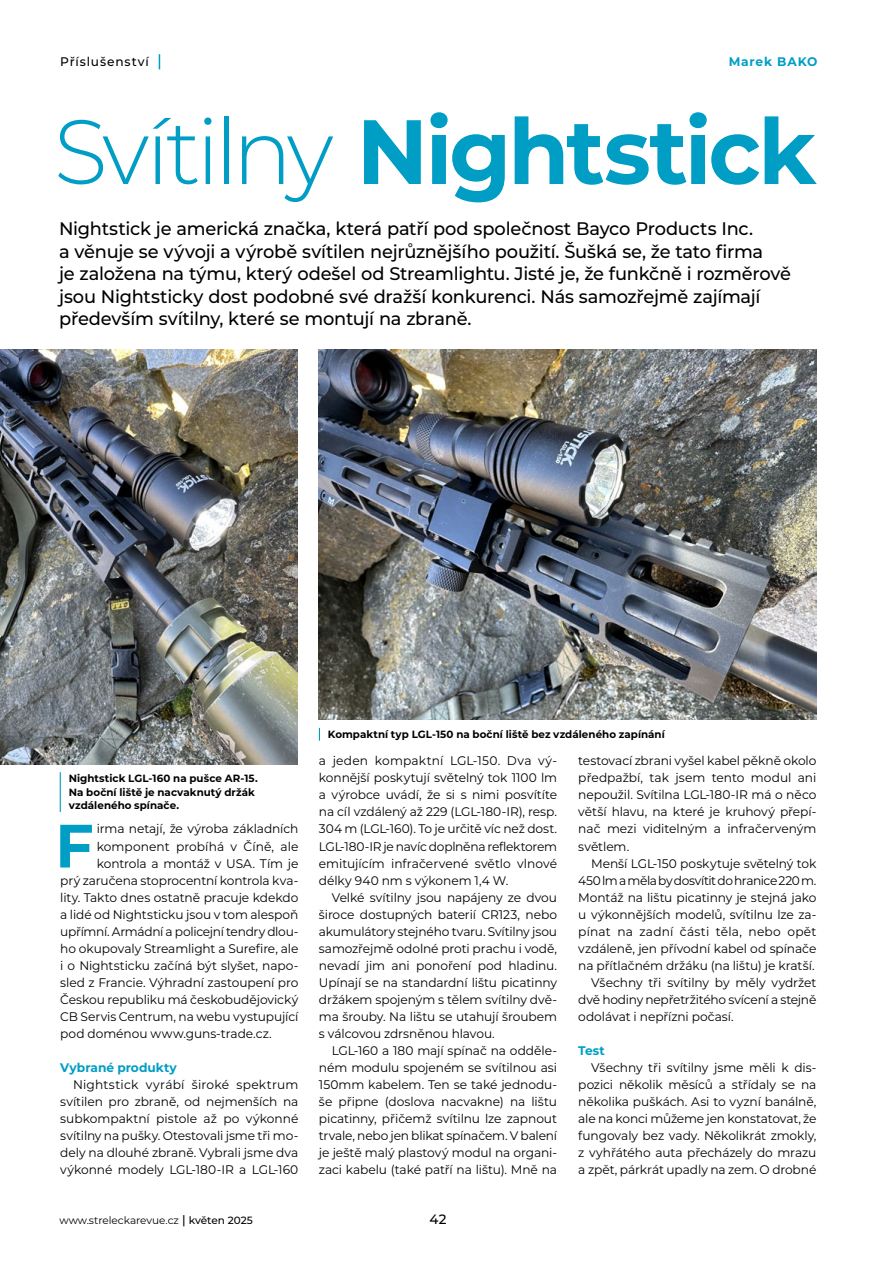
<style>
.page{position:relative;width:893px;height:1263px;background:#fff}
.page>*{position:absolute;margin:0;border:0;box-sizing:border-box;transform-origin:0 0}
.t1{font:700 91.05px "Montserrat";letter-spacing:-.035em;color:#009dc5}
.t2{font:700 61.05px "Montserrat";color:#009dc5}
.t3{font:500 18.15px/22.5px "Montserrat";letter-spacing:-.015em;color:#000}
.t4{font:500 13.5px "Montserrat";color:#000}
.t5{font:12.45px/17px "Montserrat";letter-spacing:-.005em;color:#000;text-align:justify}
.t6{font:12.45px "Montserrat";letter-spacing:-.03em;color:#000}
.t7{font:12.45px "Montserrat";letter-spacing:-.035em;color:#000}
.t8{font:12.45px "Montserrat";letter-spacing:.015em;color:#000}
.t9{font:700 12.45px "Montserrat";letter-spacing:.005em;color:#009dc5}
.t10{font:500 12.45px "Montserrat";letter-spacing:.07em;color:#000}
.t11{font:700 12.45px "Montserrat";letter-spacing:.07em;color:#009dc5}
.t12{font:700 10.5px/13.5px "Montserrat";letter-spacing:.005em;color:#000}
.t13{font:10.5px "Montserrat";letter-spacing:-.005em;color:#000}
.s1{font-weight:300}
.s2{font-weight:500;font-size:12px}
.s3{font-weight:500}
</style>
<div class="page">
<svg style="left:159px;top:54px;width:1px;height:15px"></svg>
<img style="left:0;top:349px;width:297px;height:415px">
<hr style="left:60px;top:772px;width:1px;height:40px;background:#009dc5">
<img style="left:319px;top:349px;width:497px;height:370px">
<svg style="left:319px;top:728px;width:1px;height:13px"></svg>
<p class="t10" style="left:60px;top:53px;width:90px">Příslušenství</p>
<p class="t11" style="left:729px;top:53px;width:90px">Marek BAKO</p>
<h1 class="t1" style="left:54px;top:86px;width:764px"><span class="s1">Svítilny</span> Nightstick</h1>
<p class="t3" style="left:59px;top:217px;width:733px">Nightstick je americká značka, která patří pod společnost Bayco Products Inc.<br>a věnuje se vývoji a výrobě svítilen nejrůznějšího použití. Šušká se, že tato firma<br>je založena na týmu, který odešel od Streamlightu. Jisté je, že funkčně i rozměrově jsou Nightsticky dost podobné své dražší konkurenci. Nás samozřejmě zajímají především svítilny, které se montují na zbraně.</p>
<p class="t12" style="left:69px;top:771px;width:190px">Nightstick LGL-160 na pušce AR-15.<br>Na boční liště je nacvaknutý držák vzdáleného spínače.</p>
<h2 class="t2" style="left:55px;top:802px;width:40px">F</h2>
<p class="t5" style="left:97px;top:820px;width:203px">irma netají, že výroba základních</p>
<p class="t5" style="left:97px;top:837px;width:203px">komponent probíhá v Číně, ale</p>
<p class="t5" style="left:97px;top:854px;width:203px">kontrola a montáž v USA. Tím je</p>
<p class="t5" style="left:60px;top:871px;width:240px">prý zaručena stoprocentní kontrola kva-</p>
<p class="t5" style="left:60px;top:888px;width:240px">lity. Takto dnes ostatně pracuje kdekdo</p>
<p class="t5" style="left:60px;top:905px;width:240px">a lidé od Nightsticku jsou v tom alespoň</p>
<p class="t6" style="left:60px;top:922px;width:240px">upřímní. Armádní a policejní tendry dlou-</p>
<p class="t5" style="left:60px;top:939px;width:240px">ho okupovaly Streamlight a Surefire, ale</p>
<p class="t5" style="left:60px;top:956px;width:240px">i o Nightsticku začíná být slyšet, napo-</p>
<p class="t5" style="left:60px;top:973px;width:240px">sled z Francie. Výhradní zastoupení pro</p>
<p class="t5" style="left:60px;top:990px;width:240px">Českou republiku má českobudějovický</p>
<p class="t5" style="left:60px;top:1007px;width:240px">CB Servis Centrum, na webu vystupující</p>
<p class="t5" style="left:60px;top:1024px;width:213px">pod doménou www.guns-trade.cz.</p>
<p class="t9" style="left:60px;top:1058px;width:118px">Vybrané produkty</p>
<p class="t5" style="left:60px;top:1075px;width:240px;text-indent:13px">Nightstick vyrábí široké spektrum svítilen pro zbraně, od nejmenších na subkompaktní pistole až po výkonné svítilny na pušky. Otestovali jsme tři mo&shy;dely na dlouhé zbraně. Vybrali jsme dva výkonné modely LGL-180-IR a LGL-160</p>
<p class="t13" style="left:60px;top:1213px;width:195px">www.streleckarevue.cz <span class="s2">|</span> <span class="s3">květen 2025</span></p>
<p class="t12" style="left:328px;top:727px;width:338px">Kompaktní typ LGL-150 na boční liště bez vzdáleného zapínání</p>
<p class="t5" style="left:319px;top:752px;width:240px">a jeden kompaktní LGL-150. Dva vý&shy;konnější poskytují světelný tok 1100 lm a výrobce uvádí, že si s nimi posvítíte na cíl vzdálený až 229 (LGL-180-IR), resp.<br>304 m (LGL-160). To je určitě víc než dost.<br>LGL-180-IR je navíc doplněna reflektorem emitujícím infračervené světlo vlnové délky 940 nm s výkonem 1,4 W.</p>
<p class="t5" style="left:319px;top:888px;width:240px;text-indent:13px">Velké svítilny jsou napájeny ze dvou široce dostupných baterií CR123, nebo akumulátory stejného tvaru. Svítilny jsou samozřejmě odolné proti prachu i vodě, nevadí jim ani ponoření pod hladinu.<br>Upínají se na standardní lištu picatinny držákem spojeným s tělem svítilny dvě&shy;ma šrouby. Na lištu se utahují šroubem s válcovou zdrsněnou hlavou.</p>
<p class="t5" style="left:319px;top:1041px;width:240px;text-indent:13px">LGL-160 a 180 mají spínač na odděle&shy;ném modulu spojeném se svítilnou asi 150mm kabelem. Ten se také jednodu&shy;še připne (doslova nacvakne) na lištu picatinny, přičemž svítilnu lze zapnout trvale, nebo jen blikat spínačem. V balení je ještě malý plastový modul na organi&shy;zaci kabelu (také patří na lištu). Mně na</p>
<p class="t4" style="left:429px;top:1210px;width:19px">42</p>
<p class="t5" style="left:578px;top:752px;width:240px">testovací zbrani vyšel kabel pěkně okolo předpažbí, tak jsem tento modul ani nepoužil. Svítilna LGL-180-IR má o něco větší hlavu, na které je kruhový přepí&shy;nač mezi viditelným a infračerveným světlem.</p>
<p class="t5" style="left:591px;top:854px;width:227px">Menší LGL-150 poskytuje světelný tok</p>
<p class="t7" style="left:578px;top:871px;width:240px">450 lm a měla by dosvítit do hranice 220 m.</p>
<p class="t5" style="left:578px;top:888px;width:240px">Montáž na lištu picatinny je stejná jako</p>
<p class="t5" style="left:578px;top:905px;width:240px">u výkonnějších modelů, svítilnu lze za-</p>
<p class="t8" style="left:578px;top:922px;width:240px">pínat na zadní části těla, nebo opět</p>
<p class="t5" style="left:578px;top:939px;width:240px">vzdáleně, jen přívodní kabel od spínače</p>
<p class="t5" style="left:578px;top:956px;width:238px">na přítlačném držáku (na lištu) je kratší.</p>
<p class="t5" style="left:591px;top:973px;width:227px">Všechny tři svítilny by měly vydržet</p>
<p class="t5" style="left:578px;top:990px;width:240px">dvě hodiny nepřetržitého svícení a stejně</p>
<p class="t5" style="left:578px;top:1007px;width:157px">odolávat i nepřízni počasí.</p>
<p class="t9" style="left:578px;top:1041px;width:28px">Test</p>
<p class="t5" style="left:578px;top:1058px;width:240px;text-indent:13px">Všechny tři svítilny jsme měli k dis&shy;pozici několik měsíců a střídaly se na několika puškách. Asi to vyzní banálně, ale na konci můžeme jen konstatovat, že fungovaly bez vady. Několikrát zmokly, z vyhřátého auta přecházely do mrazu a zpět, párkrát upadly na zem. O drobné</p>
</div>
